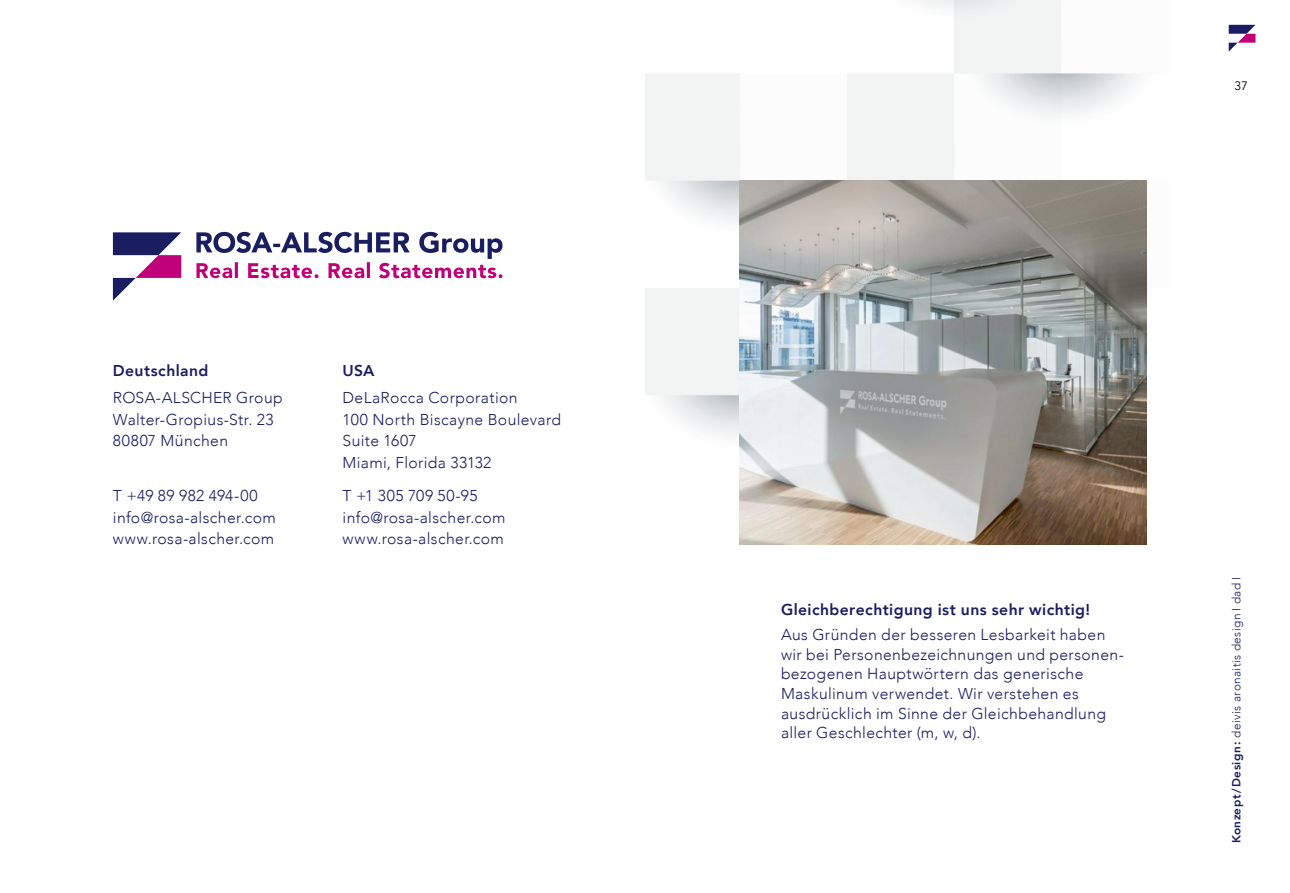
<style>
.page{position:relative;width:1290px;height:893px;background:#fff}
.page>*{position:absolute;margin:0;border:0;box-sizing:border-box;transform-origin:0 0}
.t1{font:300 15.75px/21.5px "Avenir";letter-spacing:.025em;color:#1a1e61}
.t2{font:800 15.75px "Avenir";letter-spacing:.025em;color:#1a1e61}
.t3{font:12.25px "Avenir";color:#000}
.t4{font:300 11.72px "Avenir";letter-spacing:.035em;color:#1a1e61}
.s1{font-weight:800}
</style>
<div class="page">
<img style="left:645px;top:0;width:611px;height:545px">
<img style="left:739px;top:180px;width:408px;height:364px">
<svg style="left:113px;top:232px;width:68px;height:69px"></svg>
<svg style="left:196px;top:232px;width:306px;height:46px"></svg>
<svg style="left:1228px;top:25px;width:27px;height:27px"></svg>
<p class="t2" style="left:113px;top:358px;width:97px">Deutschland</p>
<p class="t1" style="left:113px;top:387px;width:171px">ROSA-ALSCHER Group<br>Walter-Gropius-Str. 23<br>80807 München</p>
<p class="t1" style="left:113px;top:485px;width:164px">T +49 89 982 494-00 info@rosa-alscher.com www.rosa-alscher.com</p>
<p class="t2" style="left:343px;top:358px;width:34px">USA</p>
<p class="t1" style="left:343px;top:387px;width:220px">DeLaRocca Corporation<br>100 North Biscayne Boulevard<br>Suite 1607<br>Miami, Florida 33132</p>
<p class="t1" style="left:343px;top:485px;width:164px">T +1 305 709 50-95 info@rosa-alscher.com www.rosa-alscher.com</p>
<p class="t3" style="left:1234px;top:78px;width:15px">37</p>
<p class="t2" style="left:781px;top:597px;width:311px">Gleichberechtigung ist uns sehr wichtig!</p>
<p class="t1" style="left:781px;top:625px;width:344px;line-height:19.6px">Aus Gründen der besseren Lesbarkeit haben wir bei Personenbezeichnungen und personen&shy;bezogenen Hauptwörtern das generische Maskulinum verwendet. Wir verstehen es ausdrücklich im Sinne der Gleichbehandlung aller Geschlechter (m, w, d).</p>
<p class="t4" style="left:1229px;top:843px;width:268px;rotate:-90deg"><span class="s1">Konzept/Design:</span> deivis aronaitis design I dad I</p>
</div>
